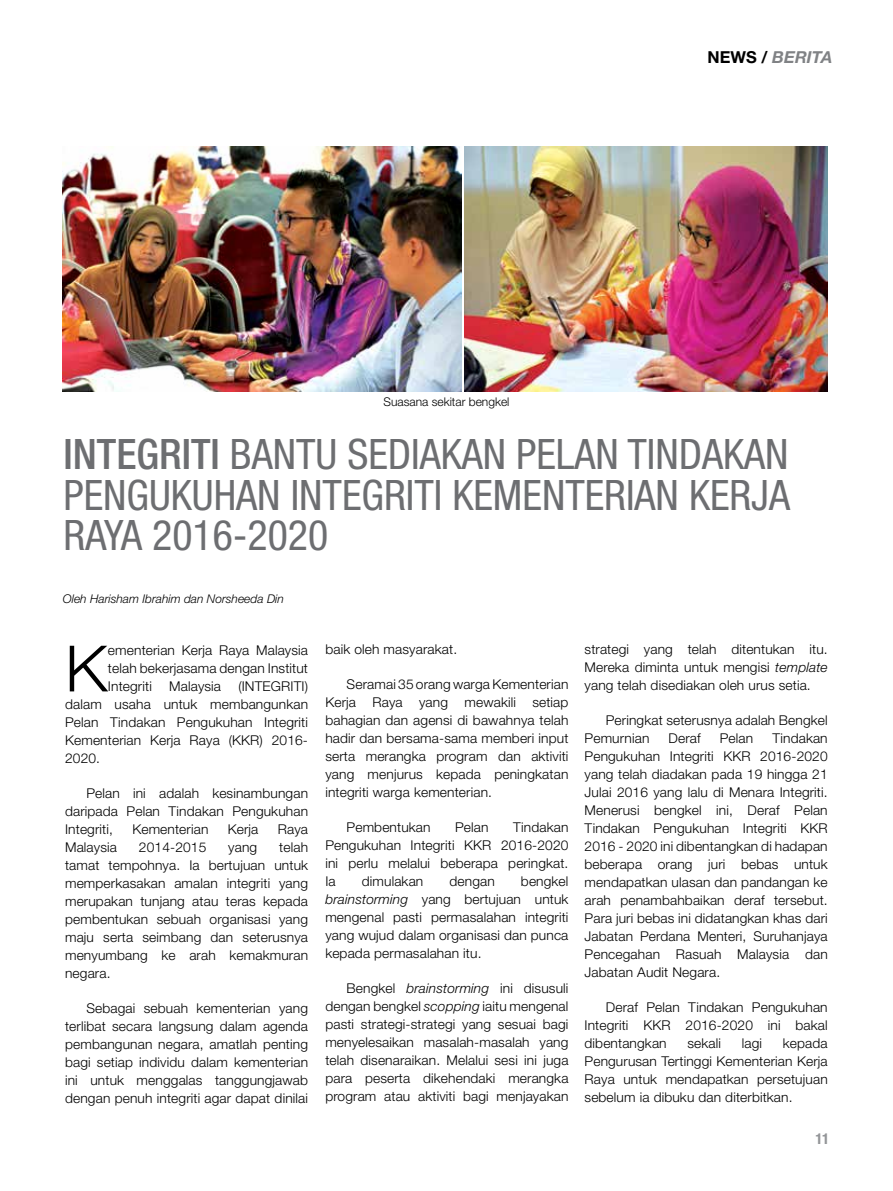
<style>
.page{position:relative;width:893px;height:1191px;background:#fff}
.page>*{position:absolute;margin:0;border:0;box-sizing:border-box;transform-origin:0 0}
.t1{font:300 63.9px "Helvetica Neue LT Std";color:#000}
.t2{font:condensed 42px/40.5px "Helvetica Neue LT Std";color:#6d6e71;text-align:justify}
.t3{font:500 condensed 42px "Helvetica Neue LT Std";color:#6d6e71}
.t4{font:italic 700 16.5px "Helvetica Neue LT Std";color:#808285}
.t5{font:700 condensed 15px "Helvetica Neue LT Std";color:#939598}
.t6{font:300 13.5px/18px "Helvetica Neue LT Std";letter-spacing:.01em;color:#000;text-align:justify}
.t7{font:italic 300 12px "Helvetica Neue LT Std";color:#000}
.t8{font:300 12px "Helvetica Neue LT Std";color:#000}
.s1{font-style:normal;color:#000}
.s2{font-style:italic}
</style>
<div class="page">
<img style="left:63px;top:147px;width:398px;height:244px">
<img style="left:465px;top:147px;width:363px;height:244px">
<p class="t8" style="left:383px;top:395px;width:128px">Suasana sekitar bengkel</p>
<p class="t4" style="left:708px;top:47px;width:87px"><span class="s1">NEWS /</span> BERITA</p>
<h2 class="t3" style="left:64px;top:429px;width:18px">INTEGRITI</h2>
<h2 class="t2" style="left:64px;top:434px;width:728px;text-indent:166px">BANTU SEDIAKAN PELAN TINDAKAN PENGUKUHAN INTEGRITI KEMENTERIAN KERJA RAYA 2016-2020</h2>
<p class="t7" style="left:63px;top:591px;width:222px">Oleh Harisham Ibrahim dan Norsheeda Din</p>
<h1 class="t1" style="left:65px;top:629px;width:44px">K</h1>
<p class="t6" style="left:108px;top:641px;width:202px">ementerian Kerja Raya Malaysia telah bekerjasama dengan Institut Integriti</p>
<p class="t6" style="left:65px;top:677px;width:244px;text-indent:173px">(INTEGRITI) dalam usaha untuk membangunkan Pelan Tindakan Pengukuhan Integriti Kementerian Kerja Raya (KKR) 2016- 2020.</p>
<p class="t6" style="left:65px;top:784px;width:244px;text-indent:21px">Pelan ini adalah kesinambungan daripada Pelan Tindakan Pengukuhan Integriti,</p>
<p class="t6" style="left:169px;top:677px;width:53px">Malaysia</p>
<p class="t6" style="left:132px;top:820px;width:78px">Kementerian</p>
<p class="t6" style="left:228px;top:820px;width:32px">Kerja</p>
<p class="t6" style="left:278px;top:820px;width:32px">Raya</p>
<p class="t6" style="left:65px;top:838px;width:244px;text-indent:214px">telah tamat tempohnya. Ia bertujuan untuk memperkasakan amalan integriti yang merupakan tunjang atau teras kepada pembentukan sebuah organisasi yang maju serta seimbang dan seterusnya menyumbang ke arah kemakmuran negara.</p>
<p class="t6" style="left:65px;top:999px;width:244px;text-indent:21px">Sebagai sebuah kementerian yang terlibat secara langsung dalam agenda pembangunan negara, amatlah penting bagi setiap individu dalam kementerian ini untuk menggalas tanggungjawab dengan penuh integriti agar dapat dinilai</p>
<p class="t6" style="left:65px;top:838px;width:53px">Malaysia</p>
<p class="t6" style="left:139px;top:838px;width:69px">2014-2015</p>
<p class="t6" style="left:228px;top:838px;width:30px">yang</p>
<p class="t6" style="left:325px;top:640px;width:133px">baik oleh masyarakat.</p>
<p class="t6" style="left:325px;top:675px;width:245px;text-indent:21px">Seramai 35 orang warga Kementerian Kerja Raya yang mewakili setiap bahagian dan agensi di bawahnya telah hadir dan bersama-sama memberi input serta merangka program dan aktiviti yang menjurus kepada peningkatan integriti warga kementerian.</p>
<p class="t6" style="left:347px;top:818px;width:86px">Pembentukan</p>
<p class="t6" style="left:455px;top:818px;width:35px">Pelan</p>
<p class="t6" style="left:325px;top:818px;width:245px;text-indent:188px">Tindakan Pengukuhan Integriti KKR 2016-2020 ini perlu melalui beberapa peringkat.<br>Ia</p>
<p class="t6" style="left:325px;top:872px;width:245px;text-indent:196px">bengkel <span class="s2">brainstorming</span> yang bertujuan untuk mengenal pasti permasalahan integriti yang wujud dalam organisasi dan punca kepada permasalahan itu.</p>
<p class="t6" style="left:325px;top:979px;width:245px;text-indent:21px">Bengkel <span class="s2">brainstorming</span> ini disusuli dengan bengkel <span class="s2">scopping</span> iaitu mengenal pasti strategi-strategi yang sesuai bagi menyelesaikan masalah-masalah yang telah disenaraikan. Melalui sesi ini juga para peserta dikehendaki merangka program atau aktiviti bagi menjayakan</p>
<p class="t6" style="left:362px;top:872px;width:63px">dimulakan</p>
<p class="t6" style="left:449px;top:872px;width:47px">dengan</p>
<p class="t6" style="left:585px;top:640px;width:245px">strategi yang telah ditentukan itu.<br>Mereka diminta untuk mengisi <span class="s2">template </span>yang telah disediakan oleh urus setia.</p>
<p class="t6" style="left:585px;top:711px;width:245px;text-indent:21px">Peringkat seterusnya adalah Bengkel<br>Pemurnian</p>
<p class="t6" style="left:585px;top:729px;width:245px;text-indent:188px">Tindakan Pengukuhan Integriti KKR 2016-2020 yang telah diadakan pada 19 hingga 21<br>Julai 2016 yang lalu di Menara Integriti.<br>Menerusi bengkel ini, Deraf Pelan Tindakan Pengukuhan Integriti KKR 2016 - 2020 ini dibentangkan di hadapan beberapa orang juri bebas untuk mendapatkan ulasan dan pandangan ke arah penambahbaikan deraf tersebut.<br>Para juri bebas ini didatangkan khas dari Jabatan Perdana Menteri, Suruhanjaya Pencegahan Rasuah Malaysia dan Jabatan Audit Negara.</p>
<p class="t6" style="left:585px;top:998px;width:245px;text-indent:21px">Deraf Pelan Tindakan Pengukuhan Integriti KKR 2016-2020 ini bakal dibentangkan</p>
<p class="t6" style="left:668px;top:729px;width:34px">Deraf</p>
<p class="t6" style="left:720px;top:729px;width:35px">Pelan</p>
<p class="t6" style="left:585px;top:1034px;width:245px;text-indent:198px">kepada Pengurusan Tertinggi Kementerian Kerja Raya untuk mendapatkan persetujuan sebelum ia dibuku dan diterbitkan.</p>
<p class="t6" style="left:687px;top:1034px;width:35px">sekali</p>
<p class="t6" style="left:742px;top:1034px;width:22px">lagi</p>
<p class="t5" style="left:815px;top:1129px;width:15px">11</p>
</div>
